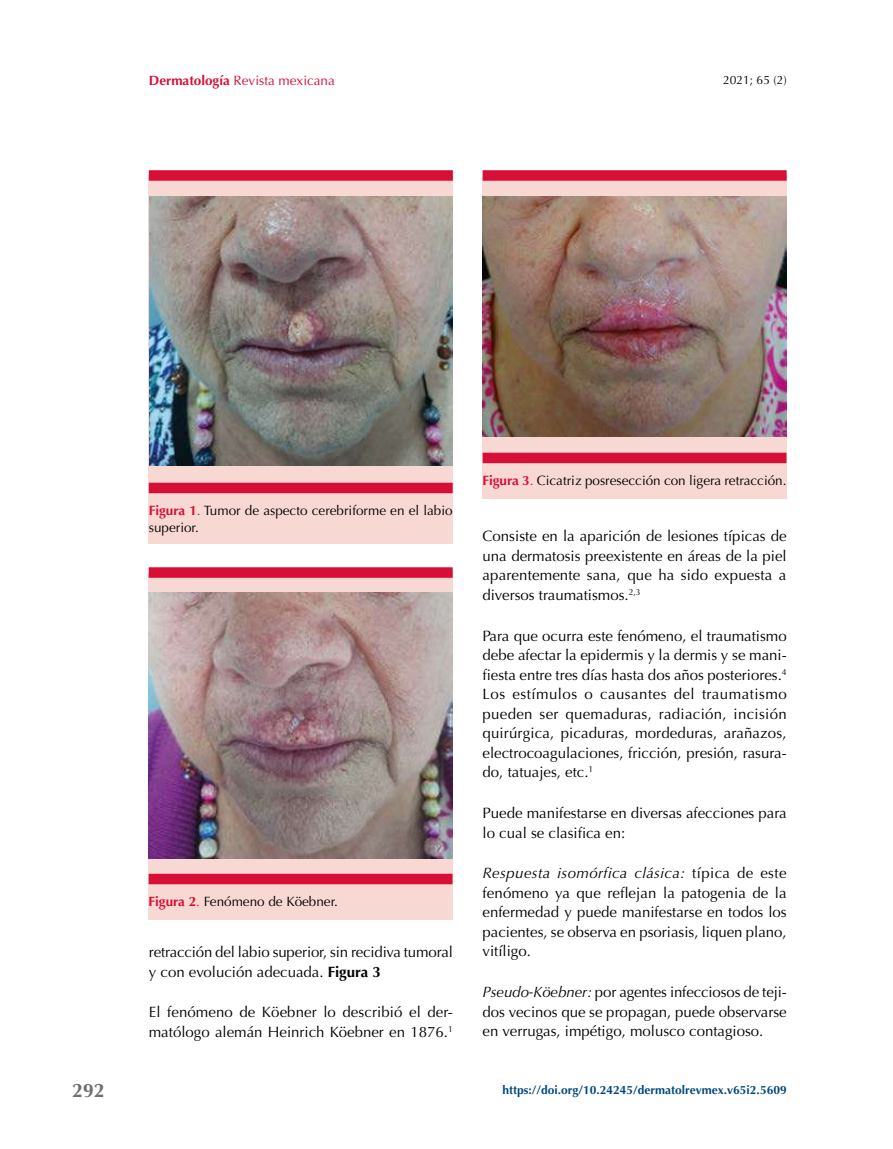
<style>
.page{position:relative;width:893px;height:1149px;background:#fff}
.page>*{position:absolute;margin:0;border:0;box-sizing:border-box;transform-origin:0 0}
.t1{font:700 19.5px "Optima";color:#706f6f}
.t2{font:15px/19.5px "font 000000002645 e 613";color:#000}
.t3{font:15px/19.5px "Optima";color:#000}
.t4{font:italic 15px "Optima";letter-spacing:.025em;color:#000}
.t5{font:13.5px "font 000000002645 e 613";color:#000}
.t6{font:13.5px "Optima";color:#000}
.t7{font:13.5px "Optima";color:#d70e36}
.t8{font:700 12px "Optima";color:#02497d}
.t9{font:12px "Optima";color:#000}
.s1{font-weight:700}
.s2{font-family:"Optima";font-weight:700;color:#d70e36}
.s3{font-family:"Optima";color:#d70e36}
.s4{font-weight:700;color:#d70e36}
.s5{color:#d70e36}
.s6{font-family:"Optima"}
.s7{font-style:normal}
.s8{font-family:"Optima";font-style:italic}
</style>
<div class="page">
<div style="left:149px;top:175px;width:304px;height:368px;background:#f8d8d2"></div>
<div style="left:149px;top:482px;width:304px;height:11px;background:#d70e36"></div>
<div style="left:149px;top:170px;width:304px;height:11px;background:#d70e36"></div>
<div style="left:483px;top:175px;width:304px;height:323px;background:#f8d8d2"></div>
<div style="left:483px;top:452px;width:303px;height:11px;background:#d70e36"></div>
<div style="left:483px;top:170px;width:304px;height:11px;background:#d70e36"></div>
<div style="left:149px;top:572px;width:304px;height:347px;background:#f8d8d2"></div>
<div style="left:149px;top:873px;width:303px;height:11px;background:#d70e36"></div>
<div style="left:149px;top:567px;width:304px;height:10px;background:#d70e36"></div>
<img style="left:149px;top:196px;width:304px;height:269px">
<img style="left:149px;top:592px;width:304px;height:266px">
<img style="left:483px;top:196px;width:303px;height:240px">
<p class="t7" style="left:149px;top:73px;width:188px"><span class="s1">Dermatología</span> Revista mexicana</p>
<p class="t9" style="left:723px;top:73px;width:65px">2021; 65 (2)</p>
<h1 class="t1" style="left:72px;top:1079px;width:34px">292</h1>
<p class="t5" style="left:149px;top:502px;width:305px"><span class="s2">Figura 1</span><span class="s3">.</span> Tumor de aspecto cerebriforme en el labio</p>
<p class="t6" style="left:149px;top:519px;width:52px">superior.</p>
<p class="t5" style="left:149px;top:893px;width:191px"><span class="s2">Figura 2</span><span class="s3">.</span> Fenómeno de Köebner.</p>
<p class="t2" style="left:149px;top:942px;width:306px">retracción del labio superior, sin recidiva tumoral</p>
<p class="t3" style="left:149px;top:961px;width:233px">y con evolución adecuada. <span class="s1">Figura 3</span></p>
<p class="t2" style="left:149px;top:1002px;width:306px">El fenómeno de Köebner lo describió el der&shy;matólogo alemán Heinrich Köebner en 1876.<sup>1</sup></p>
<p class="t6" style="left:483px;top:472px;width:305px"><span class="s4">Figura 3</span><span class="s5">.</span> Cicatriz posresección con ligera retracción.</p>
<p class="t3" style="left:483px;top:526px;width:306px">Consiste en la aparición de lesiones típicas de</p>
<p class="t2" style="left:483px;top:546px;width:306px">una dermatosis preexistente en áreas de la piel</p>
<p class="t3" style="left:483px;top:565px;width:305px">aparentemente sana, que ha sido expuesta a diversos traumatismos.<sup>2,3</sup></p>
<p class="t2" style="left:483px;top:625px;width:306px;text-align:justify">Para que ocurra este fenómeno, el traumatismo debe afectar la epidermis y la dermis y se mani&shy;fiesta entre tres días hasta dos años posteriores.<sup>4</sup></p>
<p class="t3" style="left:483px;top:684px;width:306px;text-align:justify">Los estímulos o causantes del traumatismo pueden ser quemaduras, radiación, incisión quirúrgica, picaduras, mordeduras, arañazos,</p>
<p class="t2" style="left:483px;top:742px;width:306px">electrocoagulaciones, fricción, presión, rasura<span class="s6">-</span></p>
<p class="t3" style="left:483px;top:762px;width:112px">do, tatuajes, etc.<sup>1</sup></p>
<p class="t2" style="left:483px;top:803px;width:306px">Puede manifestarse en diversas afecciones para lo cual se clasifica en:</p>
<p class="t4" style="left:483px;top:864px;width:305px">Respuesta isomórfica clásica: <span class="s7">típica de este</span></p>
<p class="t2" style="left:483px;top:883px;width:306px;text-align:justify">fenómeno ya que reflejan la patogenia de la enfermedad y puede manifestarse en todos los pacientes, se observa en psoriasis, liquen plano,</p>
<p class="t3" style="left:483px;top:941px;width:50px">vitíligo.</p>
<p class="t2" style="left:483px;top:982px;width:306px"><span class="s8">Pseudo-Köebner:</span> por agentes infecciosos de teji&shy;dos vecinos que se propagan, puede observarse</p>
<p class="t3" style="left:483px;top:1021px;width:282px">en verrugas, impétigo, molusco contagioso.</p>
<p class="t8" style="left:502px;top:1082px;width:286px">https://doi.org/10.24245/dermatolrevmex.v65i2.5609</p>
</div>
